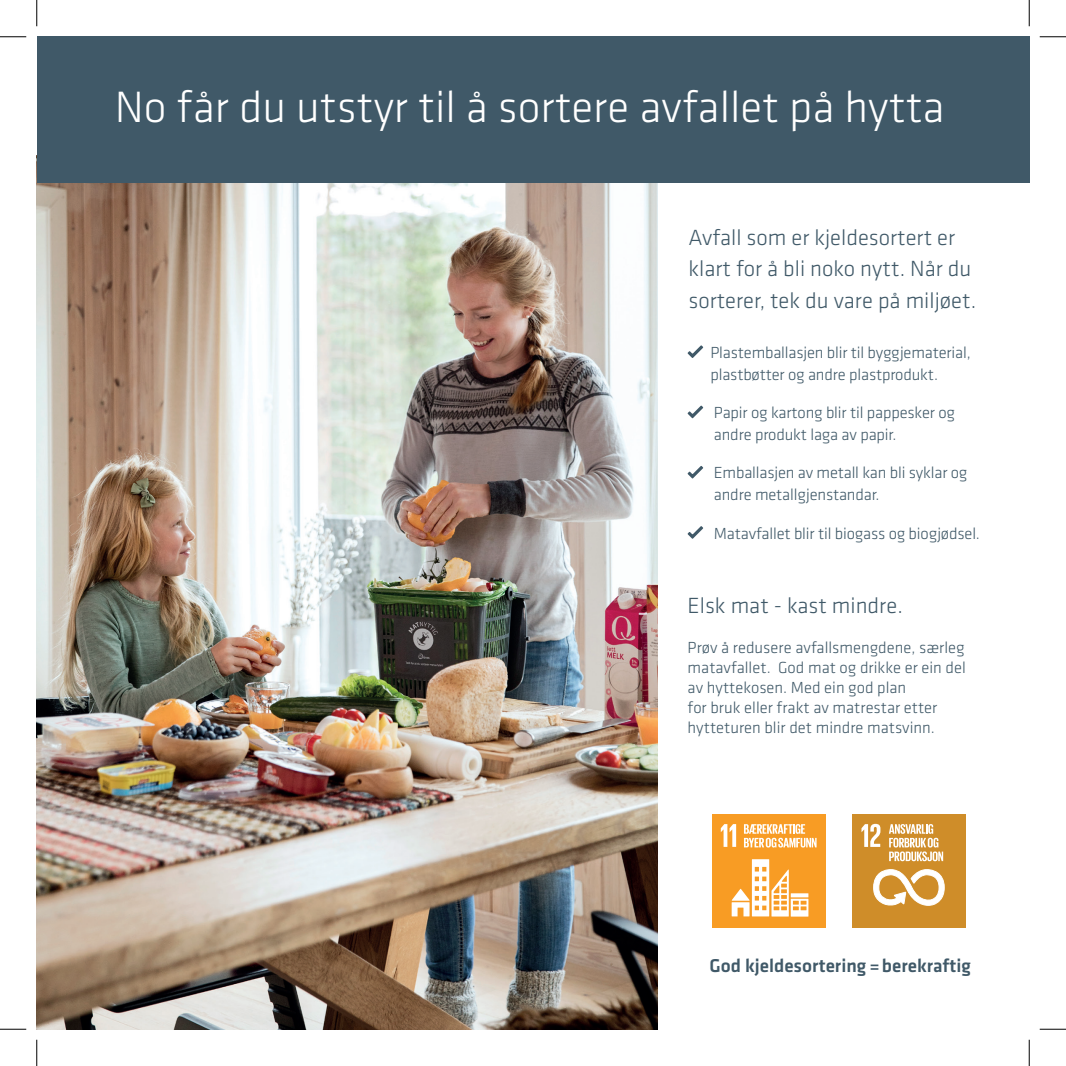
<style>
.page{position:relative;width:1066px;height:1066px;background:#fff}
.page>*{position:absolute;margin:0;border:0;box-sizing:border-box;transform-origin:0 0}
.t1{font:300 45.5px "Klavika Basic";color:#fff}
.t2{font:300 22.75px/31.5px "Klavika Basic";color:#405968}
.t3{font:500 19.25px "Klavika Basic";color:#405968}
.t4{font:300 16.62px/19.9px "Klavika Basic";letter-spacing:-.01em;color:#405968}
</style>
<div class="page">
<img style="left:37px;top:183px;width:620px;height:846px">
<div style="left:37px;top:37px;width:992px;height:146px;background:#405968"></div>
<svg style="left:687px;top:345px;width:16px;height:13px"></svg>
<svg style="left:687px;top:405px;width:16px;height:13px"></svg>
<svg style="left:687px;top:466px;width:16px;height:12px"></svg>
<svg style="left:687px;top:526px;width:16px;height:13px"></svg>
<div style="left:853px;top:814px;width:113px;height:113px;background:#cf8d29"></div>
<svg style="left:861px;top:824px;width:19px;height:23px"></svg>
<svg style="left:873px;top:869px;width:71px;height:37px"></svg>
<svg style="left:889px;top:824px;width:55px;height:37px"></svg>
<div style="left:712px;top:814px;width:114px;height:113px;background:#f89c24"></div>
<svg style="left:721px;top:824px;width:15px;height:23px"></svg>
<svg style="left:731px;top:859px;width:77px;height:57px"></svg>
<svg style="left:744px;top:824px;width:73px;height:23px"></svg>
<svg style="left:0;top:36px;width:26px;height:1px"></svg>
<svg style="left:1039px;top:36px;width:27px;height:1px"></svg>
<svg style="left:0;top:1029px;width:26px;height:1px"></svg>
<svg style="left:1039px;top:1029px;width:27px;height:1px"></svg>
<svg style="left:36px;top:0;width:1px;height:26px"></svg>
<svg style="left:36px;top:1039px;width:1px;height:27px"></svg>
<svg style="left:1029px;top:0;width:1px;height:26px"></svg>
<svg style="left:1029px;top:1039px;width:1px;height:27px"></svg>
<h1 class="t1" style="left:115px;top:79px;width:831px">No får du utstyr til å sortere avfallet på hytta</h1>
<h2 class="t2" style="left:688px;top:221px;width:289px">Avfall som er kjeldesortert er klart for å bli noko nytt. Når du sorterer, tek du vare på miljøet.</h2>
<p class="t4" style="left:710px;top:341px;width:262px;line-height:21.9px">Plastemballasjen blir til byggjematerial, plastbøtter og andre plastprodukt.</p>
<p class="t4" style="left:714px;top:401px;width:243px;line-height:21.9px">Papir og kartong blir til pappesker og andre produkt laga av papir.</p>
<p class="t4" style="left:714px;top:462px;width:255px;line-height:21.9px">Emballasjen av metall kan bli syklar og andre metallgjenstandar.</p>
<p class="t4" style="left:714px;top:523px;width:267px">Matavfallet blir til biogass og biogjødsel.</p>
<h2 class="t2" style="left:687px;top:590px;width:217px">Elsk mat - kast mindre.</h2>
<p class="t4" style="left:687px;top:637px;width:280px">Prøv å redusere avfallsmengdene, særleg matavfallet. God mat og drikke er ein del av hyttekosen. Med ein god plan<br>for bruk eller frakt av matrestar etter hytteturen blir det mindre matsvinn.</p>
<p class="t3" style="left:709px;top:952px;width:263px">God kjeldesortering = berekraftig</p>
</div>
